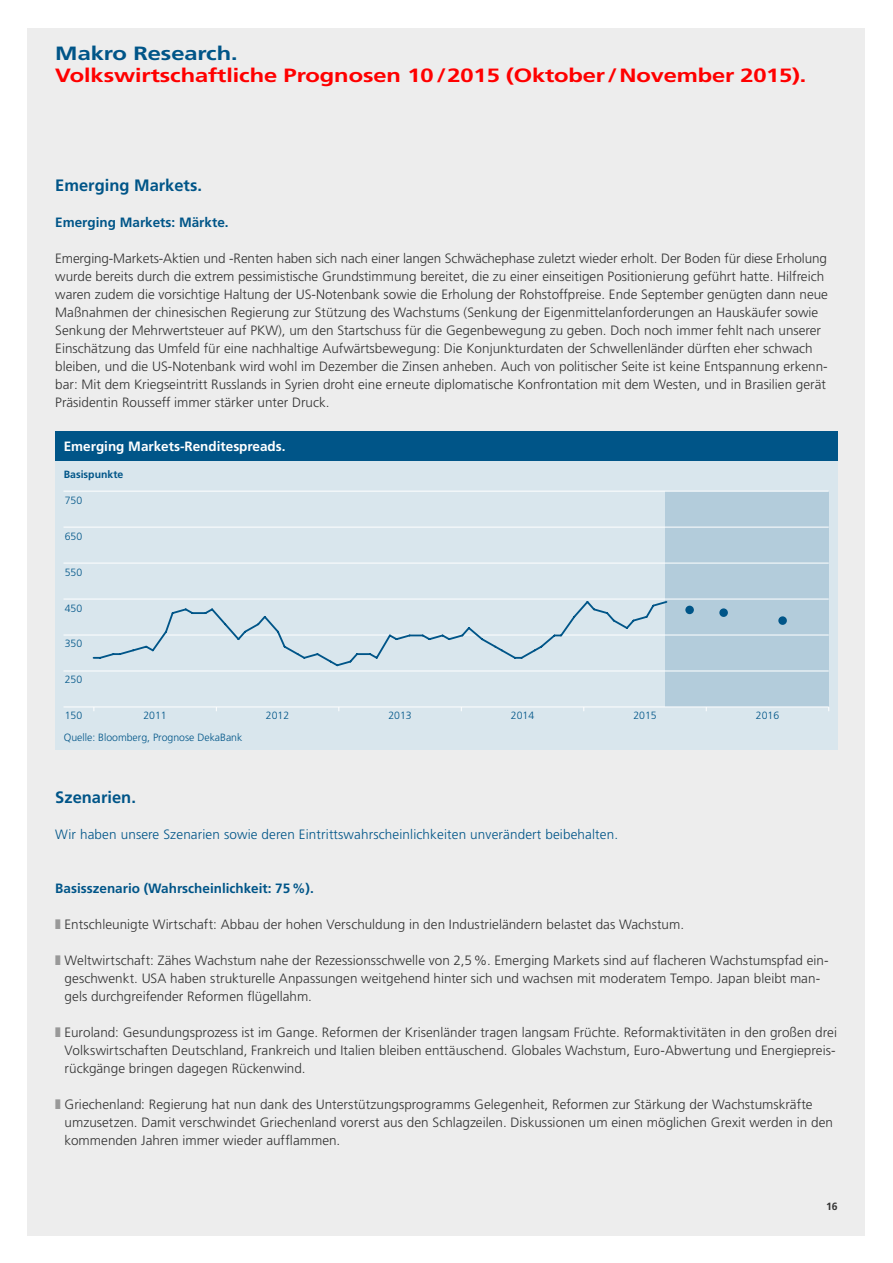
<style>
.page{position:relative;width:893px;height:1263px;background:#fff}
.page>*{position:absolute;margin:0;border:0;box-sizing:border-box;transform-origin:0 0}
.t1{font:24px "DK Frutiger OTPS Bold 80 HL";color:#f00}
.t2{font:24px "DK Frutiger OTPS Bold 80 HL";color:#058}
.t3{font:700 16.5px "Deka Frutiger OTPS";color:#058}
.t4{font:300 13.5px/18px "Deka Frutiger OTPS";color:#333}
.t5{font:300 13.5px "Deka Frutiger OTPS";letter-spacing:.01em;color:#058}
.t6{font:700 13.5px "Deka Frutiger OTPS";color:#058}
.t7{font:700 13.5px "Deka Frutiger OTPS";color:#fff}
.t8{font:300 10.5px "Deka Frutiger OTPS";color:#058}
.t9{font:700 10.5px "Deka Frutiger OTPS";color:#058}
.t10{font:700 10.5px "Deka Frutiger OTPS";color:#333}
.s1{font-weight:700;color:#999}
</style>
<div class="page">
<div style="left:28px;top:28px;width:837px;height:1207px;background:#ededed"></div>
<div style="left:55px;top:461px;width:783px;height:288px;background:#d9e6ed"></div>
<div style="left:665px;top:491px;width:164px;height:216px;background:#b3ccdb"></div>
<hr style="left:63px;top:491px;width:766px;height:1px;background:#fff">
<hr style="left:63px;top:563px;width:766px;height:1px;background:#fff">
<hr style="left:63px;top:527px;width:766px;height:1px;background:#fff">
<hr style="left:63px;top:599px;width:766px;height:1px;background:#fff">
<hr style="left:63px;top:634px;width:766px;height:1px;background:#fff">
<hr style="left:63px;top:670px;width:766px;height:1px;background:#fff">
<hr style="left:63px;top:706px;width:766px;height:1px;background:#fff">
<div style="left:55px;top:432px;width:783px;height:29px;background:#058"></div>
<div style="left:719px;top:608px;width:9px;height:9px;background:#058;border-radius:50%"></div>
<div style="left:778px;top:616px;width:9px;height:9px;background:#058;border-radius:50%"></div>
<div style="left:685px;top:606px;width:9px;height:8px;background:#058;border-radius:50%"></div>
<svg style="left:92px;top:599px;width:577px;height:68px"></svg>
<h1 class="t2" style="left:55px;top:37px;width:184px">Makro Research.</h1>
<h1 class="t1" style="left:55px;top:59px;width:753px">Volkswirtschaftliche Prognosen 10/2015 (Oktober/November 2015).</h1>
<p class="t3" style="left:55px;top:176px;width:148px">Emerging Markets.</p>
<p class="t6" style="left:55px;top:214px;width:175px">Emerging Markets: Märkte.</p>
<p class="t4" style="left:55px;top:250px;width:774px">Emerging-Markets-Aktien und -Renten haben sich nach einer langen Schwächephase zuletzt wieder erholt. Der Boden für diese Erholung wurde bereits durch die extrem pessimistische Grundstimmung bereitet, die zu einer einseitigen Positionierung geführt hatte. Hilfreich waren zudem die vorsichtige Haltung der US-Notenbank sowie die Erholung der Rohstoffpreise. Ende September genügten dann neue Maßnahmen der chinesischen Regierung zur Stützung des Wachstums (Senkung der Eigenmittelanforderungen an Hauskäufer sowie Senkung der Mehrwertsteuer auf PKW), um den Startschuss für die Gegenbewegung zu geben. Doch noch immer fehlt nach unserer Einschätzung das Umfeld für eine nachhaltige Aufwärtsbewegung: Die Konjunkturdaten der Schwellenländer dürften eher schwach bleiben, und die US-Notenbank wird wohl im Dezember die Zinsen anheben. Auch von politischer Seite ist keine Entspannung erkenn&shy;bar: Mit dem Kriegseintritt Russlands in Syrien droht eine erneute diplomatische Konfrontation mit dem Westen, und in Brasilien gerät Präsidentin Rousseff immer stärker unter Druck.</p>
<p class="t7" style="left:64px;top:438px;width:223px">Emerging Markets-Renditespreads.</p>
<p class="t9" style="left:64px;top:468px;width:61px">Basispunkte</p>
<p class="t8" style="left:65px;top:494px;width:19px">750</p>
<p class="t8" style="left:65px;top:530px;width:19px">650</p>
<p class="t8" style="left:65px;top:566px;width:19px">550</p>
<p class="t8" style="left:65px;top:601px;width:19px">450</p>
<p class="t8" style="left:65px;top:637px;width:19px">350</p>
<p class="t8" style="left:65px;top:673px;width:19px">250</p>
<p class="t8" style="left:65px;top:709px;width:19px">150</p>
<p class="t8" style="left:143px;top:709px;width:25px">2011</p>
<p class="t8" style="left:266px;top:709px;width:25px">2012</p>
<p class="t8" style="left:388px;top:709px;width:25px">2013</p>
<p class="t8" style="left:511px;top:709px;width:25px">2014</p>
<p class="t8" style="left:633px;top:709px;width:25px">2015</p>
<p class="t8" style="left:756px;top:709px;width:25px">2016</p>
<p class="t8" style="left:64px;top:731px;width:180px">Quelle: Bloomberg, Prognose DekaBank</p>
<p class="t3" style="left:55px;top:788px;width:82px">Szenarien.</p>
<p class="t5" style="left:55px;top:826px;width:564px">Wir haben unsere Szenarien sowie deren Eintrittswahrscheinlichkeiten unverändert beibehalten.</p>
<p class="t6" style="left:55px;top:880px;width:260px">Basisszenario (Wahrscheinlichkeit: 75%).</p>
<p class="t4" style="left:55px;top:916px;width:630px"><span class="s1">‡</span> Entschleunigte Wirtschaft: Abbau der hohen Verschuldung in den Industrieländern belastet das Wachstum.</p>
<p class="t4" style="left:65px;top:952px;width:766px;text-indent:-9px"><span class="s1">‡</span> Weltwirtschaft: Zähes Wachstum nahe der Rezessionsschwelle von 2,5%. Emerging Markets sind auf flacheren Wachstumspfad ein&shy;geschwenkt. USA haben strukturelle Anpassungen weitgehend hinter sich und wachsen mit moderatem Tempo. Japan bleibt man&shy;gels durchgreifender Reformen flügellahm.</p>
<p class="t4" style="left:65px;top:1024px;width:774px;text-align:justify;text-indent:-9px"><span class="s1">‡</span> Euroland: Gesundungsprozess ist im Gange. Reformen der Krisenländer tragen langsam Früchte. Reformaktivitäten in den großen drei Volkswirtschaften Deutschland, Frankreich und Italien bleiben enttäuschend. Globales Wachstum, Euro-Abwertung und Energiepreis&shy;rückgänge bringen dagegen Rückenwind.</p>
<p class="t4" style="left:65px;top:1096px;width:770px;text-indent:-9px"><span class="s1">‡</span> Griechenland: Regierung hat nun dank des Unterstützungsprogramms Gelegenheit, Reformen zur Stärkung der Wachstumskräfte umzusetzen. Damit verschwindet Griechenland vorerst aus den Schlagzeilen. Diskussionen um einen möglichen Grexit werden in den kommenden Jahren immer wieder aufflammen.</p>
<p class="t10" style="left:826px;top:1200px;width:13px">16</p>
</div>
